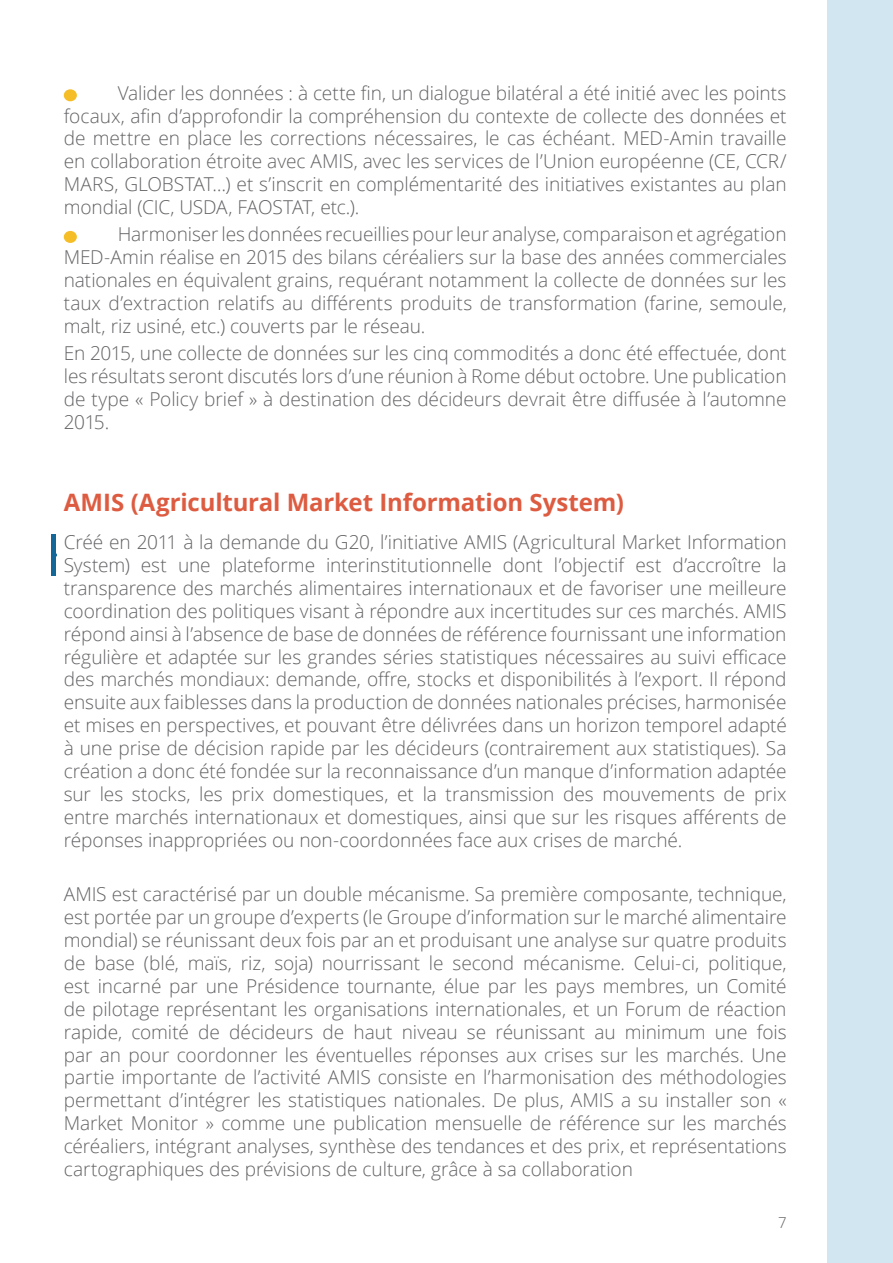
<style>
.page{position:relative;width:893px;height:1263px;background:#fff}
.page>*{position:absolute;margin:0;border:0;box-sizing:border-box;transform-origin:0 0}
.t1{font:700 24px "Open Sans";letter-spacing:-.005em;color:#dd5c41}
.t2{font:300 19.05px/23px "Open Sans";letter-spacing:-.005em;color:#636366;text-align:justify}
.t3{font:300 15px "Open Sans";color:#636366}
</style>
<div class="page">
<div style="left:64px;top:89px;width:13px;height:12px;background:#f6be26;border-radius:50%"></div>
<div style="left:64px;top:231px;width:13px;height:12px;background:#f6be26;border-radius:50%"></div>
<div style="left:827px;top:0;width:66px;height:1262px;background:#d1e6f1"></div>
<svg style="left:51px;top:534px;width:6px;height:42px"></svg>
<p class="t2" style="left:64px;top:81px;width:724px;text-indent:54px">Valider les données : à cette fin, un dialogue bilatéral a été initié avec les points focaux, afin d’approfondir la compréhension du contexte de collecte des données et de mettre en place les corrections nécessaires, le cas échéant. MED-Amin travaille en collaboration étroite avec AMIS, avec les services de l’Union européenne (CE, CCR/ MARS, GLOBSTAT…) et s’inscrit en complémentarité des initiatives existantes au plan mondial (CIC, USDA, FAOSTAT, etc.).</p>
<p class="t2" style="left:64px;top:222px;width:724px;text-indent:54px">Harmoniser les données recueillies pour leur analyse, comparaison et agrégation MED-Amin réalise en 2015 des bilans céréaliers sur la base des années commerciales nationales en équivalent grains, requérant notamment la collecte de données sur les taux d’extraction relatifs au différents produits de transformation (farine, semoule, malt, riz usiné, etc.) couverts par le réseau.</p>
<p class="t2" style="left:64px;top:341px;width:724px">En 2015, une collecte de données sur les cinq commodités a donc été effectuée, dont les résultats seront discutés lors d’une réunion à Rome début octobre. Une publication de type « Policy brief » à destination des décideurs devrait être diffusée à l’automne 2015.</p>
<p class="t1" style="left:64px;top:485px;width:561px">AMIS (Agricultural Market Information System)</p>
<p class="t2" style="left:64px;top:530px;width:724px">Créé en 2011 à la demande du G20, l’initiative AMIS (Agricultural Market Information System) est une plateforme interinstitutionnelle dont l’objectif est d’accroître la transparence des marchés alimentaires internationaux et de favoriser une meilleure coordination des politiques visant à répondre aux incertitudes sur ces marchés. AMIS répond ainsi à l’absence de base de données de référence fournissant une information régulière et adaptée sur les grandes séries statistiques nécessaires au suivi efficace des marchés mondiaux: demande, offre, stocks et disponibilités à l’export. Il répond ensuite aux faiblesses dans la production de données nationales précises, harmonisée et mises en perspectives, et pouvant être délivrées dans un horizon temporel adapté à une prise de décision rapide par les décideurs (contrairement aux statistiques). Sa création a donc été fondée sur la reconnaissance d’un manque d’information adaptée sur les stocks, les prix domestiques, et la transmission des mouvements de prix entre marchés internationaux et domestiques, ainsi que sur les risques afférents de réponses inappropriées ou non-coordonnées face aux crises de marché.</p>
<p class="t2" style="left:64px;top:882px;width:724px">AMIS est caractérisé par un double mécanisme. Sa première composante, technique, est portée par un groupe d’experts (le Groupe d’information sur le marché alimentaire mondial) se réunissant deux fois par an et produisant une analyse sur quatre produits de base (blé, maïs, riz, soja) nourrissant le second mécanisme. Celui-ci, politique, est incarné par une Présidence tournante, élue par les pays membres, un Comité de pilotage représentant les organisations internationales, et un Forum de réaction rapide, comité de décideurs de haut niveau se réunissant au minimum une fois par an pour coordonner les éventuelles réponses aux crises sur les marchés. Une partie importante de l’activité AMIS consiste en l’harmonisation des méthodologies permettant d’intégrer les statistiques nationales. De plus, AMIS a su installer son « Market Monitor » comme une publication mensuelle de référence sur les marchés céréaliers, intégrant analyses, synthèse des tendances et des prix, et représentations cartographiques des prévisions de culture, grâce à sa collaboration</p>
<p class="t3" style="left:778px;top:1212px;width:10px">7</p>
</div>
